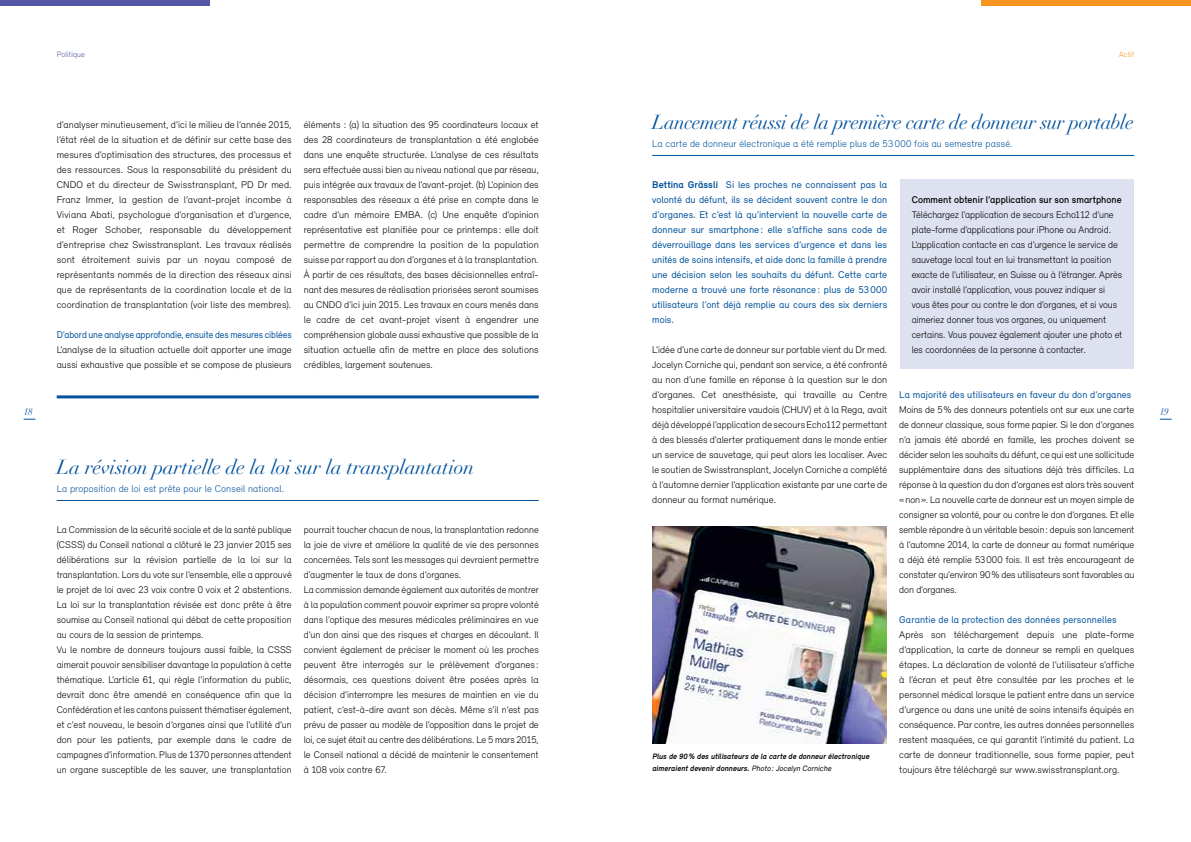
<style>
.page{position:relative;width:1191px;height:842px;background:#fff}
.page>*{position:absolute;margin:0;border:0;box-sizing:border-box;transform-origin:0 0}
.t1{font:italic 20px "Didot LT";letter-spacing:-.015em;color:#00529c}
.t2{font:300 10px/15px "Relevant";color:#000;text-align:justify}
.t3{font:10px/15px "Relevant";letter-spacing:.005em;color:#00529c;text-align:justify}
.t4{font:300 10px "Relevant";letter-spacing:.01em;color:#00529c}
.t5{font:10px "Relevant";letter-spacing:.005em;color:#00529c;scale:.95 1}
.t6{font:500 10px "Relevant";letter-spacing:.005em;color:#000}
.t7{font:italic 10px "Didot LT";color:#00529c;scale:.92 1}
.t8{font:italic 700 8px/12px "Relevant";letter-spacing:.01em;color:#000}
.t9{font:300 8px "Relevant";letter-spacing:.005em;color:#5457a6}
.t10{font:300 8px "Relevant";letter-spacing:.005em;color:#f7941e}
.s1{font-weight:700}
.s2{font-weight:400}
</style>
<div class="page">
<svg style="left:1159px;top:419px;width:12px;height:1px"></svg>
<div style="left:981px;top:0;width:210px;height:6px;background:#f7941e"></div>
<div style="left:0;top:0;width:210px;height:6px;background:#5457a6"></div>
<hr style="left:652px;top:155px;width:482px;height:1px;background:#00529c">
<hr style="left:57px;top:500px;width:482px;height:1px;background:#00529c">
<div style="left:900px;top:179px;width:234px;height:189px;background:#dde1f0"></div>
<hr style="left:57px;top:395px;width:482px;height:3px;background:#00529c">
<img style="left:652px;top:527px;width:234px;height:216px">
<p class="t9" style="left:57px;top:49px;width:30px">Politique</p>
<p class="t10" style="left:1119px;top:49px;width:17px">Actif</p>
<h1 class="t1" style="left:652px;top:110px;width:483px">Lancement réussi de la première carte de donneur sur portable</h1>
<p class="t4" style="left:652px;top:137px;width:362px">La carte de donneur électronique a été remplie plus de 53 000 fois au semestre passé.</p>
<p class="t2" style="left:304px;top:117px;width:236px">éléments : (a) la situation des 95 coordinateurs locaux et des 28 coordinateurs de transplantation a été englobée dans une enquête structurée. L’analyse de ces résultats sera effectuée aussi bien au niveau national que par réseau, puis intégrée aux travaux de l’avant-projet. (b) L’opinion des responsables des réseaux a été prise en compte dans le cadre d’un mémoire EMBA. (c) Une enquête d’opinion représentative est planifiée pour ce printemps : elle doit permettre de comprendre la position de la population suisse par rapport au don d’organes et à la transplantation.<br>À partir de ces résultats, des bases décisionnelles entraî&shy;nant des mesures de réalisation priorisées seront soumises au CNDO d’ici juin 2015. Les travaux en cours menés dans le cadre de cet avant-projet visent à engendrer une compréhension globale aussi exhaustive que possible de la situation actuelle afin de mettre en place des solutions crédibles, largement soutenues.</p>
<p class="t2" style="left:57px;top:117px;width:236px">d’analyser minutieusement, d’ici le milieu de l’année 2015, l’état réel de la situation et de définir sur cette base des mesures d’optimisation des structures, des processus et des ressources. Sous la responsabilité du président du CNDO et du directeur de Swisstransplant, PD Dr med.<br>Franz Immer, la gestion de l’avant-projet incombe à Viviana Abati, psychologue d’organisation et d’urgence, et Roger Schober, responsable du développement d’entreprise chez Swisstransplant. Les travaux réalisés sont étroitement suivis par un noyau composé de représentants nommés de la direction des réseaux ainsi que de représentants de la coordination locale et de la coordination de transplantation (voir liste des membres).</p>
<p class="t5" style="left:57px;top:329px;width:249px">D’abord une analyse approfondie, ensuite des mesures ciblées</p>
<p class="t2" style="left:57px;top:342px;width:236px">L’analyse de la situation actuelle doit apporter une image aussi exhaustive que possible et se compose de plusieurs</p>
<p class="t3" style="left:652px;top:177px;width:236px"><span class="s1">Bettina Grässli</span> Si les proches ne connaissent pas la volonté du défunt, ils se décident souvent contre le don d’organes. Et c’est là qu’intervient la nouvelle carte de donneur sur smartphone : elle s’affiche sans code de déverrouillage dans les services d’urgence et dans les unités de soins intensifs, et aide donc la famille à prendre une décision selon les souhaits du défunt. Cette carte moderne a trouvé une forte résonance : plus de 53000 utilisateurs l’ont déjà remplie au cours des six derniers mois.</p>
<p class="t2" style="left:652px;top:342px;width:236px">L’idée d’une carte de donneur sur portable vient du Dr med.<br>Jocelyn Corniche qui, pendant son service, a été confronté au non d’une famille en réponse à la question sur le don d’organes. Cet anesthésiste, qui travaille au Centre hospitalier universitaire vaudois (CHUV) et à la Rega, avait déjà développé l’application de secours Echo112 permettant à des blessés d’alerter pratiquement dans le monde entier un service de sauvetage, qui peut alors les localiser. Avec le soutien de Swisstransplant, Jocelyn Corniche a complété à l’automne dernier l’application existante par une carte de donneur au format numérique.</p>
<p class="t6" style="left:911px;top:194px;width:211px">Comment obtenir l’application sur son smartphone</p>
<p class="t2" style="left:911px;top:207px;width:212px;text-align:left">Téléchargez l’application de secours Echo112 d’une plate-forme d’applications pour iPhone ou Android.<br>L’application contacte en cas d’urgence le service de sauvetage local tout en lui transmettant la position exacte de l’utilisateur, en Suisse ou à l’étranger. Après avoir installé l’application, vous pouvez indiquer si vous êtes pour ou contre le don d’organes, et si vous aimeriez donner tous vos organes, ou uniquement certains. Vous pouvez également ajouter une photo et les coordonnées de la personne à contacter.</p>
<p class="t3" style="left:899px;top:387px;width:234px">La majorité des utilisateurs en faveur du don d’organes</p>
<p class="t2" style="left:899px;top:402px;width:236px">Moins de 5% des donneurs potentiels ont sur eux une carte de donneur classique, sous forme papier. Si le don d’organes n’a jamais été abordé en famille, les proches doivent se décider selon les souhaits du défunt, ce qui est une sollicitude supplémentaire dans des situations déjà très difficiles. La réponse à la question du don d’organes est alors très souvent «non». La nouvelle carte de donneur est un moyen simple de consigner sa volonté, pour ou contre le don d’organes. Et elle semble répondre à un véritable besoin: depuis son lancement à l’automne 2014, la carte de donneur au format numérique a déjà été remplie 53000 fois. Il est très encourageant de constater qu’environ 90% des utilisateurs sont favorables au don d’organes.</p>
<p class="t3" style="left:899px;top:612px;width:219px">Garantie de la protection des données personnelles</p>
<p class="t2" style="left:899px;top:627px;width:236px">Après son téléchargement depuis une plate-forme d’application, la carte de donneur se rempli en quelques étapes. La déclaration de volonté de l’utilisateur s’affiche à l’écran et peut être consultée par les proches et le personnel médical lorsque le patient entre dans un service d’urgence ou dans une unité de soins intensifs équipés en conséquence. Par contre, les autres données personnelles restent masquées, ce qui garantit l’intimité du patient. La carte de donneur traditionnelle, sous forme papier, peut toujours être téléchargé sur www.swisstransplant.org.</p>
<p class="t7" style="left:24px;top:405px;width:11px">18</p>
<p class="t7" style="left:1159px;top:405px;width:11px">19</p>
<h1 class="t1" style="left:57px;top:455px;width:419px">La révision partielle de la loi sur la transplantation</h1>
<p class="t4" style="left:57px;top:482px;width:229px">La proposition de loi est prête pour le Conseil national.</p>
<p class="t2" style="left:57px;top:522px;width:236px;text-align:left">La Commission de la sécurité sociale et de la santé publique (CSSS) du Conseil national a clôturé le 23 janvier 2015 ses délibérations sur la révision partielle de la loi sur la transplantation. Lors du vote sur l’ensemble, elle a approuvé le projet de loi avec 23 voix contre 0 voix et 2 abstentions.<br>La loi sur la transplantation révisée est donc prête à être soumise au Conseil national qui débat de cette proposition au cours de la session de printemps.<br>Vu le nombre de donneurs toujours aussi faible, la CSSS aimerait pouvoir sensibiliser davantage la population à cette thématique. L’article 61, qui règle l’information du public, devrait donc être amendé en conséquence afin que la Confédération et les cantons puissent thématiser également, et c’est nouveau, le besoin d’organes ainsi que l’utilité d’un don pour les patients, par exemple dans le cadre de campagnes d’information. Plus de 1370 personnes attendent un organe susceptible de les sauver, une transplantation</p>
<p class="t2" style="left:304px;top:522px;width:236px;text-align:left">pourrait toucher chacun de nous, la transplantation redonne la joie de vivre et améliore la qualité de vie des personnes concernées. Tels sont les messages qui devraient permettre d’augmenter le taux de dons d’organes.<br>La commission demande également aux autorités de montrer à la population comment pouvoir exprimer sa propre volonté dans l’optique des mesures médicales préliminaires en vue d’un don ainsi que des risques et charges en découlant. Il convient également de préciser le moment où les proches peuvent être interrogés sur le prélèvement d’organes : désormais, ces questions doivent être posées après la décision d’interrompre les mesures de maintien en vie du patient, c’est-à-dire avant son décès. Même s’il n’est pas prévu de passer au modèle de l’opposition dans le projet de loi, ce sujet était au centre des délibérations. Le 5 mars 2015, le Conseil national a décidé de maintenir le consentement à 108 voix contre 67.</p>
<p class="t8" style="left:652px;top:750px;width:219px">Plus de 90% des utilisateurs de la carte de donneur électronique aimeraient devenir donneurs. <span class="s2">Photo : Jocelyn Corniche</span></p>
</div>
